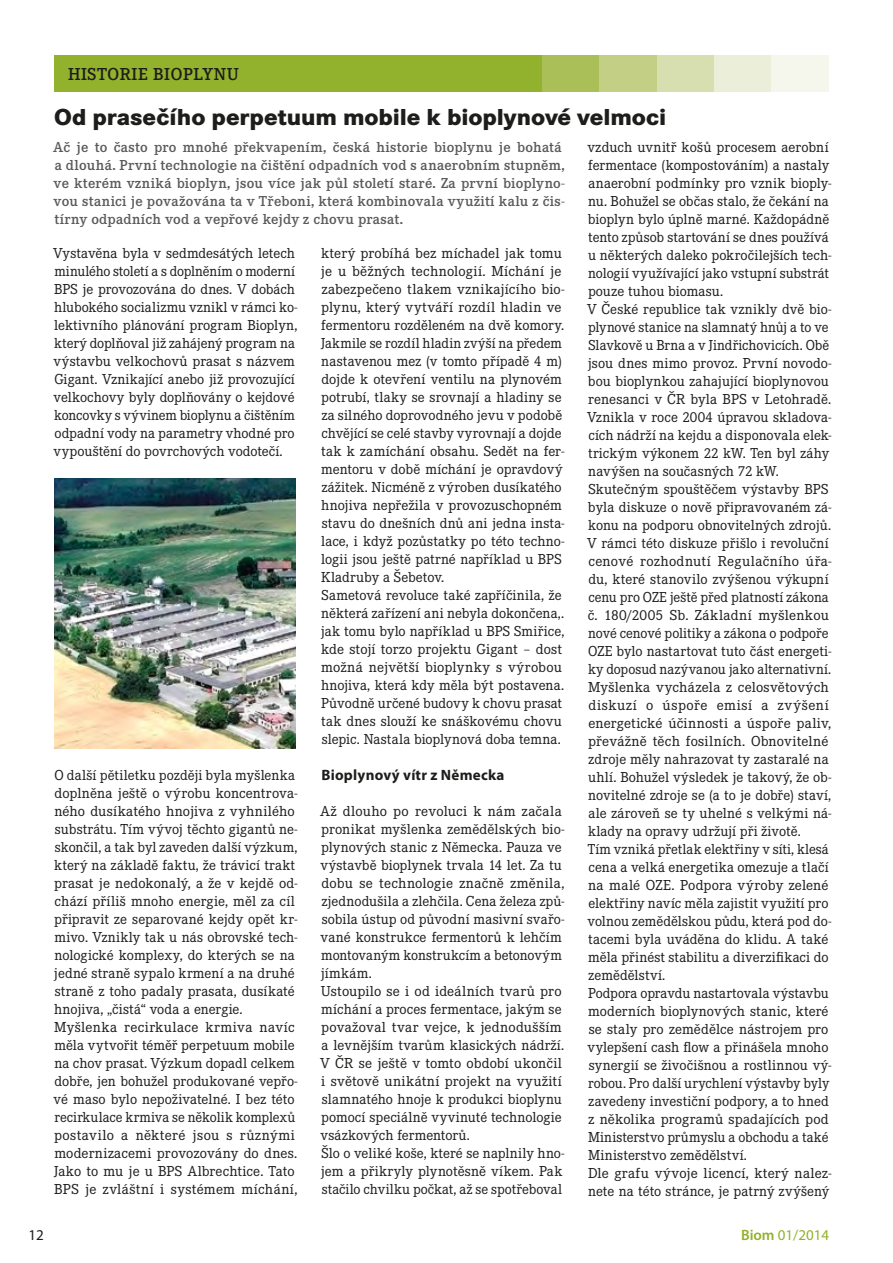
<style>
.page{position:relative;width:893px;height:1263px;background:#fff}
.page>*{position:absolute;margin:0;border:0;box-sizing:border-box;transform-origin:0 0}
.t1{font:800 24px "Corporate STOT";letter-spacing:-.005em;color:#1d1d1b}
.t2{font:600 18px "Corporate ETOT";letter-spacing:.035em;color:#1d1d1b}
.t3{font:15px/18px "Corporate ETOT";letter-spacing:.005em;color:#1d1d1b}
.t4{font:600 15px/18px "Corporate ETOT";letter-spacing:.02em;color:#5a5a59}
.t5{font:700 15px "Myriad Pro";letter-spacing:.015em;color:#1d1d1b}
.t6{font:15px "Myriad Pro";color:#92b12c}
.t7{font:15px "Myriad Pro";color:#1d1d1b}
.s1{font-weight:600}
</style>
<div class="page">
<div style="left:54px;top:55px;width:492px;height:37px;background:#92b12c"></div>
<div style="left:542px;top:55px;width:58px;height:37px;background:#abbf58"></div>
<div style="left:599px;top:55px;width:58px;height:37px;background:#c2cf85"></div>
<div style="left:657px;top:55px;width:58px;height:37px;background:#d7dfb0"></div>
<div style="left:714px;top:55px;width:58px;height:37px;background:#ebefd9"></div>
<div style="left:771px;top:55px;width:58px;height:37px;background:#f5f7ed"></div>
<img style="left:54px;top:478px;width:241px;height:271px">
<p class="t2" style="left:68px;top:64px;width:173px">HISTORIE BIOPLYNU</p>
<h1 class="t1" style="left:54px;top:103px;width:614px">Od prasečího perpetuum mobile k bioplynové velmoci</h1>
<p class="t4" style="left:53px;top:138px;width:513px">Ač je to často pro mnohé překvapením, česká historie bioplynu je bohatá a dlouhá. První technologie na čištění odpadních vod s anaerobním stupněm, ve kterém vzniká bioplyn, jsou více jak půl století staré. Za první bioplyno&shy;vou stanici je považována ta v Třeboni, která kombinovala využití kalu z čis&shy;tírny odpadních vod a vepřové kejdy z chovu prasat.</p>
<p class="t3" style="left:587px;top:139px;width:246px">vzduch uvnitř košů procesem aerobní fermentace (kompostováním) a nastaly anaerobní podmínky pro vznik bioply&shy;nu. Bohužel se občas stalo, že čekání na bioplyn bylo úplně marné. Každopádně tento způsob startování se dnes používá u některých daleko pokročilejších tech&shy;nologií využívající jako vstupní substrát pouze tuhou biomasu.<br>V České republice tak vznikly dvě bio&shy;plynové stanice na slamnatý hnůj a to ve Slavkově u Brna a v Jindřichovicích. Obě jsou dnes mimo provoz. První novodo&shy;bou bioplynkou zahajující bioplynovou renesanci v ČR byla BPS v Letohradě.<br>Vznikla v roce 2004 úpravou skladova&shy;cích nádrží na kejdu a disponovala elek&shy;trickým výkonem 22 kW. Ten byl záhy navýšen na současných 72 kW.<br>Skutečným spouštěčem výstavby BPS byla diskuze o nově připravovaném zá&shy;konu na podporu obnovitelných zdrojů.<br>V rámci této diskuze přišlo i revoluční cenové rozhodnutí Regulačního úřa&shy;du, které stanovilo zvýšenou výkupní cenu pro OZE ještě před platností zákona č. 180/2005 Sb. Základní myšlenkou nové cenové politiky a zákona o podpoře OZE bylo nastartovat tuto část energeti&shy;ky doposud nazývanou jako alternativní.<br>Myšlenka vycházela z celosvětových diskuzí o úspoře emisí a zvýšení energetické účinnosti a úspoře paliv, převážně těch fosilních. Obnovitelné zdroje měly nahrazovat ty zastaralé na uhlí. Bohužel výsledek je takový, že ob&shy;novitelné zdroje se (a to je dobře) staví, ale zároveň se ty uhelné s velkými ná&shy;klady na opravy udržují při životě.<br>Tím vzniká přetlak elektřiny v síti, klesá cena a velká energetika omezuje a tlačí na malé OZE. Podpora výroby zelené elektřiny navíc měla zajistit využití pro volnou zemědělskou půdu, která pod do&shy;tacemi byla uváděna do klidu. A také měla přinést stabilitu a diverzifikaci do zemědělství.<br>Podpora opravdu nastartovala výstavbu moderních bioplynových stanic, které se staly pro zemědělce nástrojem pro vylepšení cash flow a přinášela mnoho synergií se živočišnou a rostlinnou vý&shy;robou. Pro další urychlení výstavby byly zavedeny investiční podpory, a to hned z několika programů spadajících pod Ministerstvo průmyslu a obchodu a také Ministerstvo zemědělství.<br>Dle grafu vývoje licencí, který nalez&shy;nete na této stránce, je patrný zvýšený</p>
<p class="t3" style="left:53px;top:244px;width:246px">Vystavěna byla v sedmdesátých letech minulého století a s doplněním o moderní BPS je provozována do dnes. V dobách hlubokého socializmu vznikl v rámci ko&shy;lektivního plánování program Bioplyn, který doplňoval již zahájený program na výstavbu velkochovů prasat s názvem Gigant. Vznikající anebo již provozující velkochovy byly doplňovány o kejdové koncovky s vývinem bioplynu a čištěním odpadní vody na parametry vhodné pro vypouštění do povrchových vodotečí.</p>
<p class="t3" style="left:321px;top:244px;width:245px">který probíhá bez míchadel jak tomu je u běžných technologií. Míchání je zabezpečeno tlakem vznikajícího bio&shy;plynu, který vytváří rozdíl hladin ve fermentoru rozděleném na dvě komory.<br>Jakmile se rozdíl hladin zvýší na předem nastavenou mez (v tomto případě 4 m) dojde k otevření ventilu na plynovém potrubí, tlaky se srovnají a hladiny se za silného doprovodného jevu v podobě chvějící se celé stavby vyrovnají a dojde tak k zamíchání obsahu. Sedět na fer&shy;mentoru v době míchání je opravdový zážitek. Nicméně z výroben dusíkatého hnojiva nepřežila v provozuschopném stavu do dnešních dnů ani jedna insta&shy;lace, i když pozůstatky po této techno&shy;logii jsou ještě patrné například u BPS Kladruby a Šebetov.<br>Sametová revoluce také zapříčinila, že některá zařízení ani nebyla dokončena,. jak tomu bylo například u BPS Smiřice, kde stojí torzo projektu Gigant – dost možná největší bioplynky s výrobou hnojiva, která kdy měla být postavena.<br>Původně určené budovy k chovu prasat tak dnes slouží ke snáškovému chovu slepic. Nastala bioplynová doba temna.</p>
<p class="t5" style="left:321px;top:765px;width:185px">Bioplynový vítr z Německa</p>
<p class="t3" style="left:320px;top:802px;width:246px">Až dlouho po revoluci k nám začala pronikat myšlenka zemědělských bio&shy;plynových stanic z Německa. Pauza ve výstavbě bioplynek trvala 14 let. Za tu dobu se technologie značně změnila, zjednodušila a zlehčila. Cena železa způ&shy;sobila ústup od původní masivní svařo&shy;vané konstrukce fermentorů k lehčím montovaným konstrukcím a betonovým jímkám.<br>Ustoupilo se i od ideálních tvarů pro míchání a proces fermentace, jakým se považoval tvar vejce, k jednodušším a levnějším tvarům klasických nádrží.<br>V ČR se ještě v tomto období ukončil i světově unikátní projekt na využití slamnatého hnoje k produkci bioplynu pomocí speciálně vyvinuté technologie vsázkových fermentorů.<br>Šlo o veliké koše, které se naplnily hno&shy;jem a přikryly plynotěsně víkem. Pak stačilo chvilku počkat, až se spotřeboval</p>
<p class="t3" style="left:54px;top:766px;width:245px">O další pětiletku později byla myšlenka doplněna ještě o výrobu koncentrova&shy;ného dusíkatého hnojiva z vyhnilého substrátu. Tím vývoj těchto gigantů ne&shy;skončil, a tak byl zaveden další výzkum, který na základě faktu, že trávicí trakt prasat je nedokonalý, a že v kejdě od&shy;chází příliš mnoho energie, měl za cíl připravit ze separované kejdy opět kr&shy;mivo. Vznikly tak u nás obrovské tech&shy;nologické komplexy, do kterých se na jedné straně sypalo krmení a na druhé straně z toho padaly prasata, dusíkaté hnojiva, „čistá“ voda a energie.<br>Myšlenka recirkulace krmiva navíc měla vytvořit téměř perpetuum mobile na chov prasat. Výzkum dopadl celkem dobře, jen bohužel produkované vepřo&shy;vé maso bylo nepoživatelné. I bez této recirkulace krmiva se několik komplexů postavilo a některé jsou s různými modernizacemi provozovány do dnes.<br>Jako to mu je u BPS Albrechtice. Tato BPS je zvláštní i systémem míchání,</p>
<p class="t7" style="left:28px;top:1225px;width:17px">12</p>
<p class="t6" style="left:741px;top:1225px;width:90px"><span class="s1">Biom</span> 01/2014</p>
</div>
